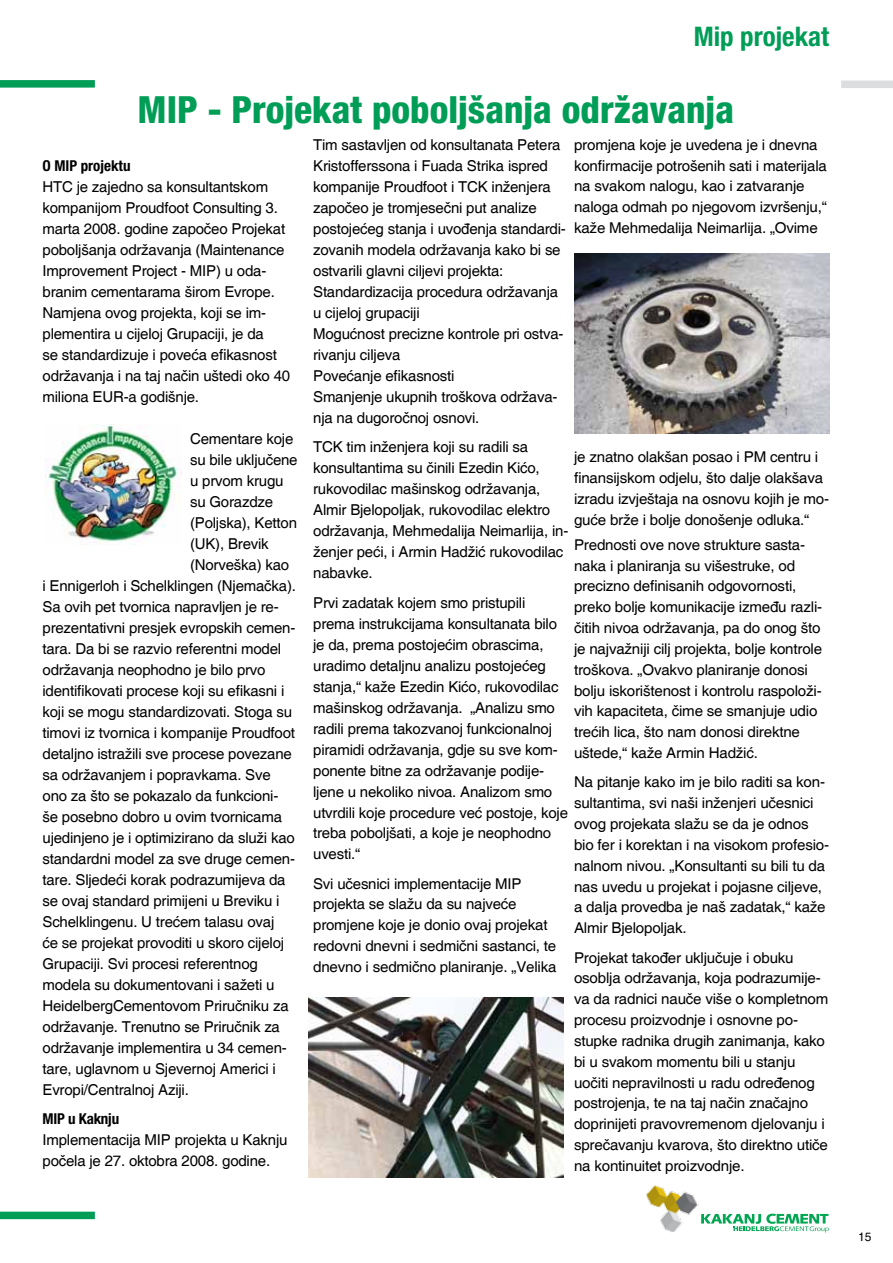
<style>
.page{position:relative;width:893px;height:1263px;background:#fff}
.page>*{position:absolute;margin:0;border:0;box-sizing:border-box;transform-origin:0 0}
.t1{font:800 condensed 37.5px "Helvetica Neue LT Pro";color:#009d57}
.t2{font:700 condensed 27px "Helvetica Neue LT Pro";color:#009d57}
.t3{font:15px/21px "Helvetica";letter-spacing:-.015em;color:#000}
.t4{font:700 condensed 15px "Helvetica Neue LT Pro";color:#000}
.t5{font:14.85px/20.9px "Helvetica";letter-spacing:-.015em;color:#000}
.t6{font:12px "Helvetica";color:#000}
</style>
<div class="page">
<div style="left:0;top:1212px;width:95px;height:7px;background:#009d57"></div>
<div style="left:0;top:80px;width:95px;height:8px;background:#009d57"></div>
<div style="left:841px;top:81px;width:52px;height:7px;background:#dcddde"></div>
<svg style="left:701px;top:1214px;width:128px;height:18px"></svg>
<img style="left:646px;top:1185px;width:52px;height:47px">
<img style="left:45px;top:425px;width:137px;height:120px">
<img style="left:308px;top:997px;width:255px;height:181px">
<img style="left:574px;top:253px;width:255px;height:181px">
<h2 class="t2" style="left:694px;top:20px;width:137px">Mip projekat</h2>
<h1 class="t1" style="left:138px;top:87px;width:598px">MIP - Projekat poboljšanja održavanja</h1>
<p class="t4" style="left:43px;top:156px;width:89px">O MIP projektu</p>
<p class="t3" style="left:43px;top:176px;width:249px">HTC je zajedno sa konsultantskom kompanijom Proudfoot Consulting 3. marta 2008. godine započeo Projekat poboljšanja održavanja (Maintenance Improvement Project - MIP) u oda&shy;branim cementarama širom Evrope.<br>Namjena ovog projekta, koji se im&shy;plementira u cijeloj Grupaciji, je da<br>se standardizuje i poveća efikasnost održavanja i na taj način uštedi oko 40 miliona EUR-a godišnje.</p>
<p class="t3" style="left:190px;top:428px;width:105px">Cementare koje</p>
<p class="t3" style="left:190px;top:449px;width:109px">su bile uključene</p>
<p class="t3" style="left:190px;top:470px;width:95px">u prvom krugu</p>
<p class="t3" style="left:190px;top:491px;width:85px">su Gorazdze</p>
<p class="t3" style="left:190px;top:512px;width:108px">(Poljska), Ketton</p>
<p class="t3" style="left:190px;top:533px;width:80px">(UK), Brevik</p>
<p class="t3" style="left:190px;top:554px;width:101px">(Norveška) kao</p>
<p class="t3" style="left:43px;top:575px;width:255px">i Ennigerloh i Schelklingen (Njemačka).</p>
<p class="t3" style="left:43px;top:596px;width:238px">Sa ovih pet tvornica napravljen je re-</p>
<p class="t3" style="left:43px;top:617px;width:254px">prezentativni presjek evropskih cemen-</p>
<p class="t3" style="left:43px;top:638px;width:240px">tara. Da bi se razvio referentni model</p>
<p class="t3" style="left:43px;top:659px;width:225px">održavanja neophodno je bilo prvo</p>
<p class="t3" style="left:43px;top:680px;width:243px">identifikovati procese koji su efikasni i</p>
<p class="t3" style="left:43px;top:701px;width:251px">koji se mogu standardizovati. Stoga su</p>
<p class="t3" style="left:43px;top:722px;width:254px">timovi iz tvornica i kompanije Proudfoot</p>
<p class="t3" style="left:43px;top:743px;width:251px">detaljno istražili sve procese povezane</p>
<p class="t3" style="left:43px;top:764px;width:230px">sa održavanjem i popravkama. Sve</p>
<p class="t3" style="left:43px;top:785px;width:237px">ono za što se pokazalo da funkcioni-</p>
<p class="t3" style="left:43px;top:806px;width:241px">še posebno dobro u ovim tvornicama</p>
<p class="t3" style="left:43px;top:827px;width:254px">ujedinjeno je i optimizirano da služi kao</p>
<p class="t3" style="left:43px;top:848px;width:254px">standardni model za sve druge cemen-</p>
<p class="t3" style="left:43px;top:869px;width:245px">tare. Sljedeći korak podrazumijeva da</p>
<p class="t3" style="left:43px;top:890px;width:239px">se ovaj standard primijeni u Breviku i</p>
<p class="t3" style="left:43px;top:911px;width:233px">Schelklingenu. U trećem talasu ovaj</p>
<p class="t3" style="left:43px;top:932px;width:243px">će se projekat provoditi u skoro cijeloj</p>
<p class="t3" style="left:43px;top:953px;width:217px">Grupaciji. Svi procesi referentnog</p>
<p class="t3" style="left:43px;top:974px;width:234px">modela su dokumentovani i sažeti u</p>
<p class="t3" style="left:43px;top:995px;width:248px">HeidelbergCementovom Priručniku za</p>
<p class="t3" style="left:43px;top:1016px;width:239px">održavanje. Trenutno se Priručnik za</p>
<p class="t3" style="left:43px;top:1037px;width:246px">održavanje implementira u 34 cemen-</p>
<p class="t3" style="left:43px;top:1058px;width:235px">tare, uglavnom u Sjevernoj Americi i</p>
<p class="t3" style="left:43px;top:1079px;width:148px">Evropi/Centralnoj Aziji.</p>
<p class="t4" style="left:43px;top:1110px;width:78px">MIP u Kaknju</p>
<p class="t3" style="left:43px;top:1130px;width:246px">Implementacija MIP projekta u Kaknju počela je 27. oktobra 2008. godine.</p>
<p class="t3" style="left:313px;top:135px;width:254px">Tim sastavljen od konsultanata Petera Kristofferssona i Fuada Strika ispred kompanije Proudfoot i TCK inženjera započeo je tromjesečni put analize postojećeg stanja i uvođenja standardi&shy;zovanih modela održavanja kako bi se ostvarili glavni ciljevi projekta:<br>Standardizacija procedura održavanja u cijeloj grupaciji<br>Mogućnost precizne kontrole pri ostva&shy;rivanju ciljeva<br>Povećanje efikasnosti<br>Smanjenje ukupnih troškova održava&shy;nja na dugoročnoj osnovi.</p>
<p class="t3" style="left:313px;top:437px;width:257px">TCK tim inženjera koji su radili sa konsultantima su činili Ezedin Kićo, rukovodilac mašinskog održavanja, Almir Bjelopoljak, rukovodilac elektro održavanja, Mehmedalija Neimarlija, in&shy;ženjer peći, i Armin Hadžić rukovodilac nabavke.</p>
<p class="t3" style="left:313px;top:593px;width:247px">Prvi zadatak kojem smo pristupili prema instrukcijama konsultanata bilo je da, prema postojećim obrascima, uradimo detaljnu analizu postojećeg stanja,“ kaže Ezedin Kićo, rukovodilac mašinskog održavanja. „Analizu smo radili prema takozvanoj funkcionalnoj piramidi održavanja, gdje su sve kom&shy;ponente bitne za održavanje podije-</p>
<p class="t5" style="left:313px;top:782px;width:256px">ljene u nekoliko nivoa. Analizom smo utvrdili koje procedure već postoje, koje treba poboljšati, a koje je neophodno uvesti.“</p>
<p class="t5" style="left:313px;top:873px;width:245px">Svi učesnici implementacije MIP projekta se slažu da su najveće promjene koje je donio ovaj projekat redovni dnevni i sedmični sastanci, te dnevno i sedmično planiranje. „Velika</p>
<p class="t5" style="left:574px;top:135px;width:254px">promjena koje je uvedena je i dnevna konfirmacije potrošenih sati i materijala na svakom nalogu, kao i zatvaranje naloga odmah po njegovom izvršenju,“ kaže Mehmedalija Neimarlija. „Ovime</p>
<p class="t5" style="left:574px;top:447px;width:257px">je znatno olakšan posao i PM centru i finansijskom odjelu, što dalje olakšava izradu izvještaja na osnovu kojih je mo&shy;guće brže i bolje donošenje odluka.“</p>
<p class="t5" style="left:574px;top:535px;width:250px">Prednosti ove nove strukture sasta&shy;naka i planiranja su višestruke, od precizno definisanih odgovornosti, preko bolje komunikacije između razli&shy;čitih nivoa održavanja, pa do onog što je najvažniji cilj projekta, bolje kontrole troškova. „Ovakvo planiranje donosi bolju iskorištenost i kontrolu raspoloži&shy;vih kapaciteta, čime se smanjuje udio trećih lica, što nam donosi direktne uštede,“ kaže Armin Hadžić.</p>
<p class="t5" style="left:574px;top:772px;width:257px">Na pitanje kako im je bilo raditi sa kon&shy;sultantima, svi naši inženjeri učesnici ovog projekata slažu se da je odnos bio fer i korektan i na visokom profesio&shy;nalnom nivou. „Konsultanti su bili tu da nas uvedu u projekat i pojasne ciljeve, a dalja provedba je naš zadatak,“ kaže Almir Bjelopoljak.</p>
<p class="t5" style="left:574px;top:947px;width:256px">Projekat također uključuje i obuku osoblja održavanja, koja podrazumije&shy;va da radnici nauče više o kompletnom procesu proizvodnje i osnovne po&shy;stupke radnika drugih zanimanja, kako bi u svakom momentu bili u stanju uočiti nepravilnosti u radu određenog postrojenja, te na taj način značajno doprinijeti pravovremenom djelovanju i sprečavanju kvarova, što direktno utiče na kontinuitet proizvodnje.</p>
<p class="t6" style="left:858px;top:1230px;width:15px">15</p>
</div>
